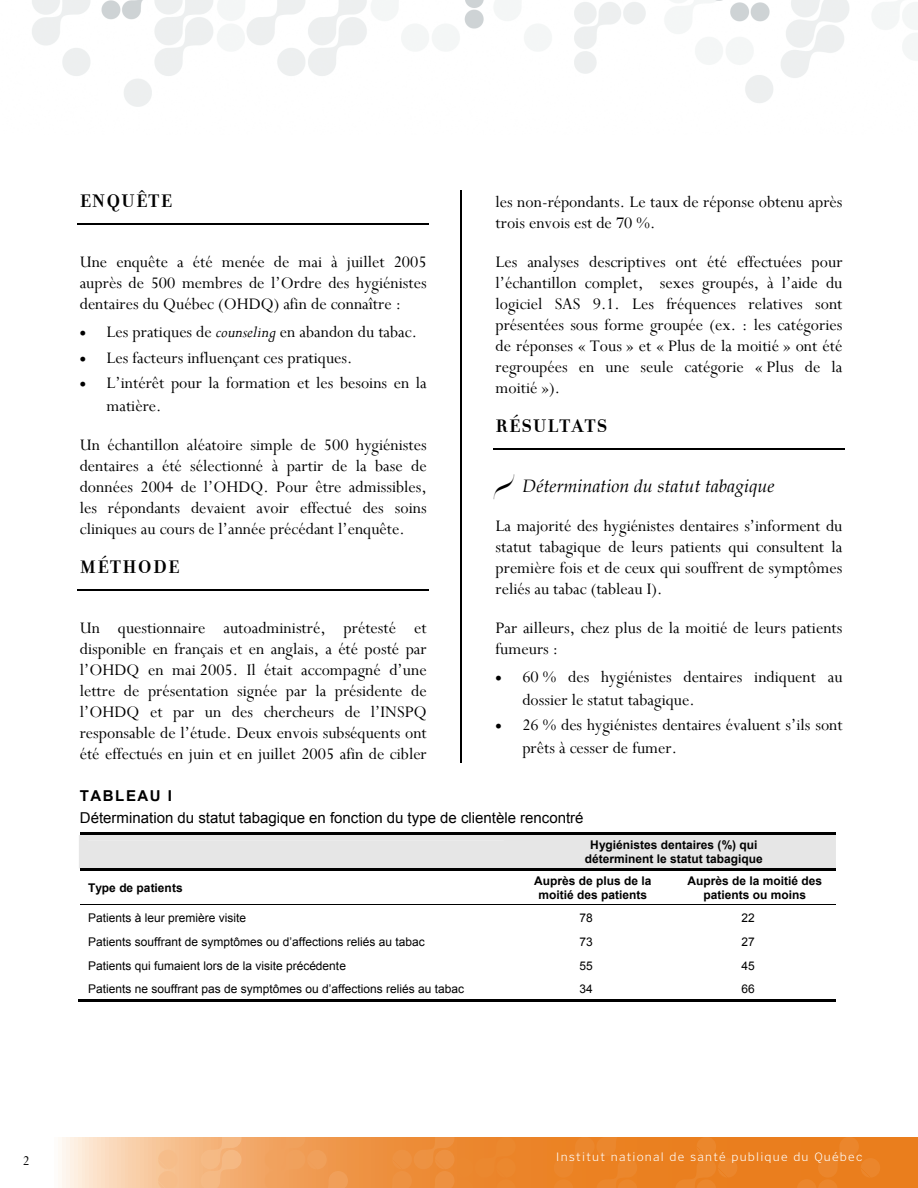
<style>
.page{position:relative;width:918px;height:1188px;background:#fff}
.page>*{position:absolute;margin:0;border:0;box-sizing:border-box;transform-origin:0 0}
.t1{font:700 19.5px "Filosofia";letter-spacing:.075em;color:#000}
.t2{font:18px/21px "Perpetua";color:#000;text-align:justify}
.t3{font:italic 18px "Book Antiqua";color:#000}
.t4{font:15px "Arial";color:#000}
.t5{font:700 15px "Arial";letter-spacing:.095em;color:#000}
.t6{font:15px "Perpetua";color:#000}
.t7{font:12px "Arial";color:#000}
.t8{font:700 12px/13.8px "Arial";color:#000;text-align:center}
.t9{font:300 12px "Poynter Text Sans";letter-spacing:.1em;color:#fff}
.s1{font-style:italic}
.s2{font-family:"Pompeijana Borders";font-size:13.5px}
</style>
<div class="page">
<svg style="left:62px;top:1137px;width:370px;height:51px;background:#f3b076"></svg>
<img style="left:32px;top:0;width:886px;height:107px">
<svg style="left:432px;top:1137px;width:486px;height:51px;background:#ea8224"></svg>
<hr style="left:78px;top:224px;width:351px;height:1px;background:#000">
<hr style="left:78px;top:589px;width:351px;height:2px;background:#000">
<hr style="left:493px;top:449px;width:352px;height:1px;background:#000">
<div style="left:79px;top:835px;width:757px;height:33px;background:#e6e6e6"></div>
<div style="left:520px;top:835px;width:308px;height:17px;background:#e6e6e6"></div>
<div style="left:520px;top:852px;width:308px;height:16px;background:#e6e6e6"></div>
<hr style="left:80px;top:833px;width:434px;height:2px;background:#000">
<hr style="left:514px;top:833px;width:321px;height:2px;background:#000">
<hr style="left:80px;top:868px;width:755px;height:3px;background:#000">
<hr style="left:80px;top:904px;width:432px;height:1px;background:#000">
<hr style="left:512px;top:904px;width:161px;height:1px;background:#000">
<hr style="left:673px;top:904px;width:162px;height:1px;background:#000">
<hr style="left:79px;top:999px;width:433px;height:3px;background:#000">
<hr style="left:511px;top:999px;width:163px;height:3px;background:#000">
<hr style="left:673px;top:999px;width:163px;height:3px;background:#000">
<hr style="left:461px;top:191px;width:1px;height:572px;background:#000">
<p class="t1" style="left:80px;top:190px;width:94px">ENQUÊTE</p>
<p class="t2" style="left:80px;top:252px;width:349px">Une enquête a été menée de mai à juillet 2005 auprès de 500 membres de l’Ordre des hygiénistes dentaires du Québec (OHDQ) afin de connaître :</p>
<p class="t2" style="left:80px;top:322px;width:339px">• Les pratiques de <span class="s1">counseling</span> en abandon du tabac.</p>
<p class="t2" style="left:80px;top:348px;width:274px">• Les facteurs influençant ces pratiques.</p>
<p class="t2" style="left:107px;top:373px;width:322px;line-height:22.5px;text-indent:-27px">• L’intérêt pour la formation et les besoins en la matière.</p>
<p class="t2" style="left:80px;top:435px;width:349px">Un échantillon aléatoire simple de 500 hygiénistes dentaires a été sélectionné à partir de la base de données 2004 de l’OHDQ. Pour être admissibles, les répondants devaient avoir effectué des soins cliniques au cours de l’année précédant l’enquête.</p>
<p class="t1" style="left:80px;top:555px;width:101px">MÉTHODE</p>
<p class="t2" style="left:80px;top:618px;width:349px">Un questionnaire autoadministré, prétesté et disponible en français et en anglais, a été posté par l’OHDQ en mai 2005. Il était accompagné d’une lettre de présentation signée par la présidente de l’OHDQ et par un des chercheurs de l’INSPQ responsable de l’étude. Deux envois subséquents ont été effectués en juin et en juillet 2005 afin de cibler</p>
<p class="t2" style="left:496px;top:192px;width:348px">les non-répondants. Le taux de réponse obtenu après trois envois est de 70 %.</p>
<p class="t2" style="left:496px;top:253px;width:349px">Les analyses descriptives ont été effectuées pour l’échantillon complet, sexes groupés, à l’aide du logiciel SAS 9.1. Les fréquences relatives sont présentées sous forme groupée (ex. : les catégories de réponses « Tous » et « Plus de la moitié » ont été regroupées en une seule catégorie « Plus de la moitié »).</p>
<p class="t1" style="left:496px;top:415px;width:113px">RÉSULTATS</p>
<p class="t3" style="left:496px;top:475px;width:281px"><span class="s2">-</span> Détermination du statut tabagique</p>
<p class="t2" style="left:496px;top:516px;width:348px">La majorité des hygiénistes dentaires s’informent du statut tabagique de leurs patients qui consultent la première fois et de ceux qui souffrent de symptômes reliés au tabac (tableau I).</p>
<p class="t2" style="left:496px;top:618px;width:348px">Par ailleurs, chez plus de la moitié de leurs patients fumeurs :</p>
<p class="t2" style="left:522px;top:667px;width:322px;line-height:22.5px;text-indent:-27px">• 60 % des hygiénistes dentaires indiquent au dossier le statut tabagique.</p>
<p class="t2" style="left:522px;top:715px;width:322px;line-height:22.5px;text-indent:-27px">• 26 % des hygiénistes dentaires évaluent s’ils sont prêts à cesser de fumer.</p>
<p class="t5" style="left:80px;top:787px;width:94px">TABLEAU I</p>
<p class="t4" style="left:80px;top:810px;width:505px">Détermination du statut tabagique en fonction du type de clientèle rencontré</p>
<p class="t8" style="left:585px;top:838px;width:179px">Hygiénistes dentaires (%) qui déterminent le statut tabagique</p>
<p class="t8" style="left:88px;top:881px;width:96px">Type de patients</p>
<p class="t8" style="left:534px;top:874px;width:119px">Auprès de plus de la moitié des patients</p>
<p class="t8" style="left:688px;top:874px;width:136px">Auprès de la moitié des patients ou moins</p>
<p class="t7" style="left:88px;top:912px;width:160px">Patients à leur première visite</p>
<p class="t7" style="left:579px;top:912px;width:15px">78</p>
<p class="t7" style="left:741px;top:912px;width:15px">22</p>
<p class="t7" style="left:88px;top:935px;width:338px">Patients souffrant de symptômes ou d’affections reliés au tabac</p>
<p class="t7" style="left:579px;top:935px;width:15px">73</p>
<p class="t7" style="left:742px;top:935px;width:15px">27</p>
<p class="t7" style="left:88px;top:959px;width:259px">Patients qui fumaient lors de la visite précédente</p>
<p class="t7" style="left:579px;top:959px;width:15px">55</p>
<p class="t7" style="left:741px;top:959px;width:15px">45</p>
<p class="t7" style="left:88px;top:983px;width:378px">Patients ne souffrant pas de symptômes ou d’affections reliés au tabac</p>
<p class="t7" style="left:579px;top:983px;width:15px">34</p>
<p class="t7" style="left:742px;top:983px;width:15px">66</p>
<p class="t6" style="left:23px;top:1153px;width:8px">2</p>
<p class="t9" style="left:556px;top:1150px;width:308px">Institut national de santé publique du Québec</p>
</div>
